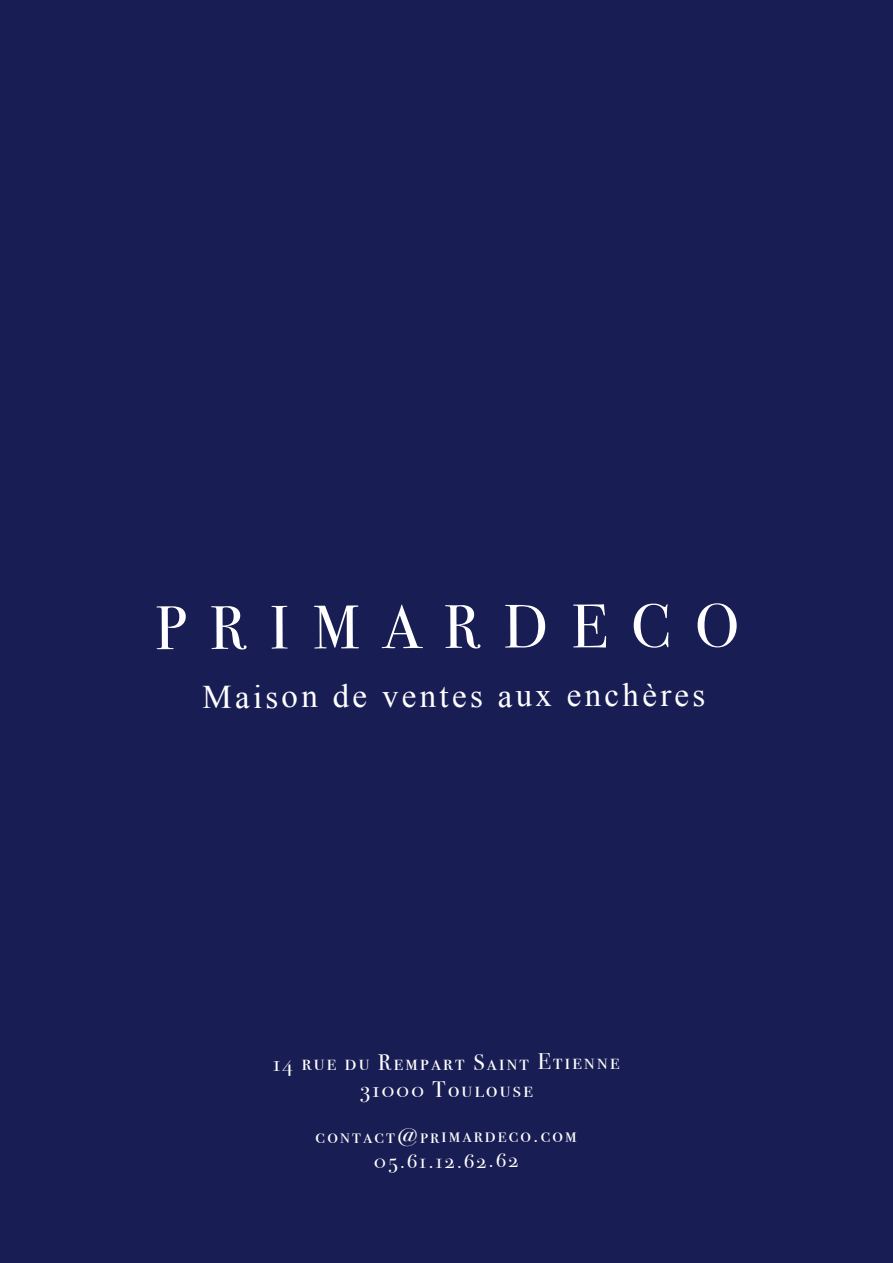
<style>
.page{position:relative;width:893px;height:1263px;background:#181d53}
.page>*{position:absolute;margin:0;border:0;box-sizing:border-box;transform-origin:0 0}
.t1{font:61.5px "Bodoni Svty Two SCITCTT";color:#fff}
.t2{font:33px "Times New Roman";letter-spacing:.095em;color:#fff}
.t3{font:22.5px/27px "Bodoni Svty Two SCITCTT";letter-spacing:.095em;color:#fff;text-align:center}
.t4{font:21px/25.2px "Bodoni Svty Two SCITCTT";letter-spacing:.095em;color:#fff;text-align:center}
</style>
<div class="page">
<h1 class="t1" style="left:155px;top:590px;width:586px">P R I M A R D E C O</h1>
<h2 class="t2" style="left:202px;top:673px;width:505px">Maison de ventes aux enchères</h2>
<p class="t3" style="left:273px;top:1049px;width:348px">14 rue du Rempart Saint Etienne<br>31000 Toulouse</p>
<p class="t4" style="left:316px;top:1123px;width:263px">contact@primardeco.com<br>05.61.12.62.62</p>
</div>
